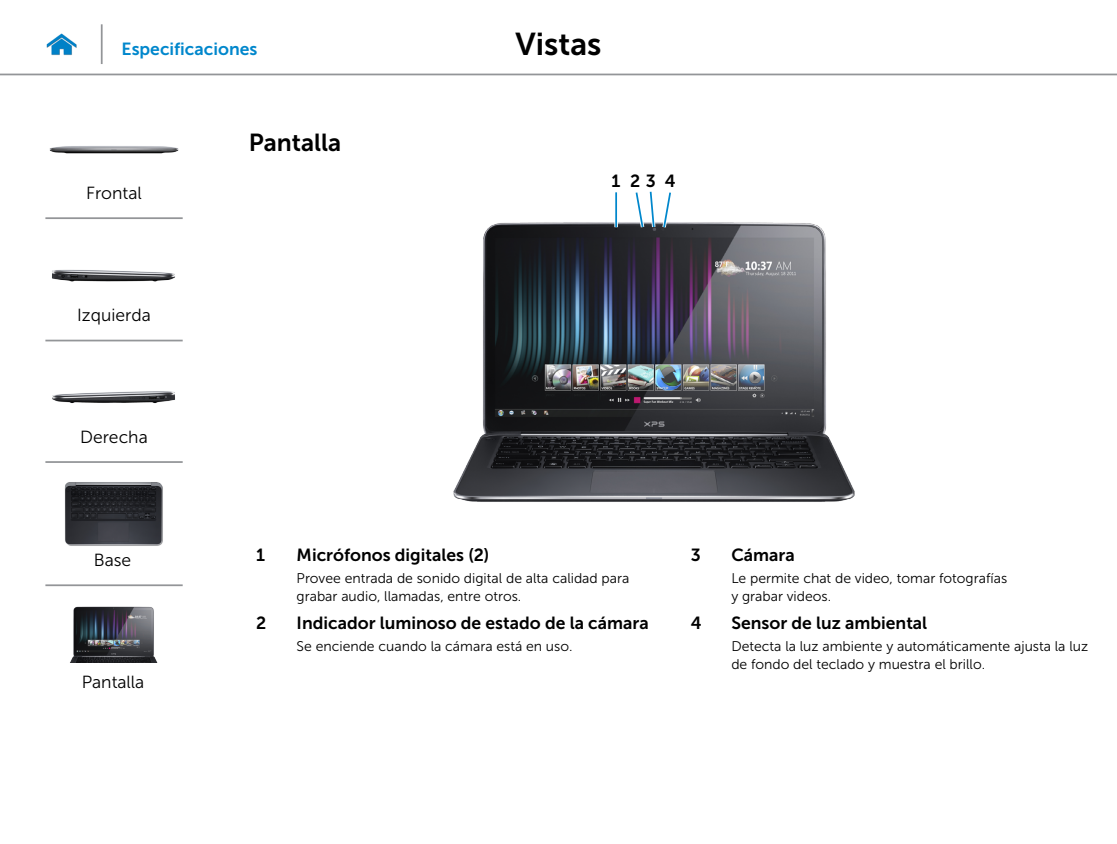
<style>
.page{position:relative;width:1117px;height:844px;background:#fff}
.page>*{position:absolute;margin:0;border:0;box-sizing:border-box;transform-origin:0 0}
.t1{font:31.5px "Museo Sans For Dell 700";color:#000}
.Head2{font:24.5px "Museo Sans For Dell 700";color:#000}
.Callout_Head{font:17.5px "Museo Sans For Dell 700";color:#000}
.t2{font:17.5px "Museo Sans For Dell 300";color:#000}
.t3{font:17.5px "Museo Sans For Dell 700";color:#0087cc}
.Callout-L{font:17.5px "Museo Sans For Dell 700";color:#000}
.Callout_description{font:14px/17.5px "Museo Sans For Dell 300";color:#000}
</style>
<div class="page">
<hr style="left:0;top:74px;width:1116px;height:1px;background:#939598">
<img style="left:46px;top:33px;width:31px;height:23px">
<img style="left:453px;top:222px;width:402px;height:280px">
<hr style="left:614px;top:192px;width:3px;height:35px;background:#fff">
<hr style="left:615px;top:192px;width:2px;height:35px;background:#0087cc">
<svg style="left:632px;top:191px;width:42px;height:40px"></svg>
<hr style="left:101px;top:24px;width:2px;height:40px;background:#939598">
<img style="left:49px;top:146px;width:130px;height:8px">
<img style="left:52px;top:269px;width:123px;height:13px">
<img style="left:52px;top:391px;width:123px;height:12px">
<img style="left:64px;top:482px;width:99px;height:64px">
<img style="left:70px;top:606px;width:87px;height:56px">
<hr style="left:45px;top:217px;width:138px;height:2px;background:#939598">
<hr style="left:45px;top:339px;width:138px;height:2px;background:#939598">
<hr style="left:45px;top:461px;width:138px;height:2px;background:#939598">
<hr style="left:45px;top:584px;width:138px;height:2px;background:#939598">
<p class="t3" style="left:122px;top:39px;width:137px">Especificaciones</p>
<h1 class="t1" style="left:515px;top:26px;width:87px">Vistas</h1>
<p class="t2" style="left:86px;top:183px;width:57px">Frontal</p>
<p class="Head2" style="left:249px;top:128px;width:94px">Pantalla</p>
<p class="Callout-L" style="left:611px;top:171px;width:10px">1</p>
<p class="Callout-L" style="left:630px;top:171px;width:27px">2 3</p>
<p class="Callout-L" style="left:664px;top:171px;width:12px">4</p>
<p class="t2" style="left:77px;top:305px;width:75px">Izquierda</p>
<p class="t2" style="left:80px;top:428px;width:69px">Derecha</p>
<p class="t2" style="left:94px;top:550px;width:39px">Base</p>
<p class="t2" style="left:82px;top:672px;width:64px">Pantalla</p>
<p class="Callout_Head" style="left:256px;top:544px;width:10px">1</p>
<p class="Callout_Head" style="left:296px;top:544px;width:194px">Micrófonos digitales (2)</p>
<p class="Callout_description" style="left:296px;top:569px;width:334px">Provee entrada de sonido digital de alta calidad para grabar audio, llamadas, entre otros.</p>
<p class="Callout_Head" style="left:256px;top:612px;width:12px">2</p>
<p class="Callout_Head" style="left:296px;top:612px;width:353px">Indicador luminoso de estado de la cámara</p>
<p class="Callout_description" style="left:296px;top:637px;width:277px">Se enciende cuando la cámara está en uso.</p>
<p class="Callout_Head" style="left:690px;top:544px;width:12px">3</p>
<p class="Callout_Head" style="left:731px;top:544px;width:65px">Cámara</p>
<p class="Callout_description" style="left:731px;top:569px;width:277px">Le permite chat de video, tomar fotografías y grabar videos.</p>
<p class="Callout_Head" style="left:690px;top:612px;width:12px">4</p>
<p class="Callout_Head" style="left:731px;top:612px;width:197px">Sensor de luz ambiental</p>
<p class="Callout_description" style="left:731px;top:637px;width:358px">Detecta la luz ambiente y automáticamente ajusta la luz de fondo del teclado y muestra el brillo.</p>
</div>
